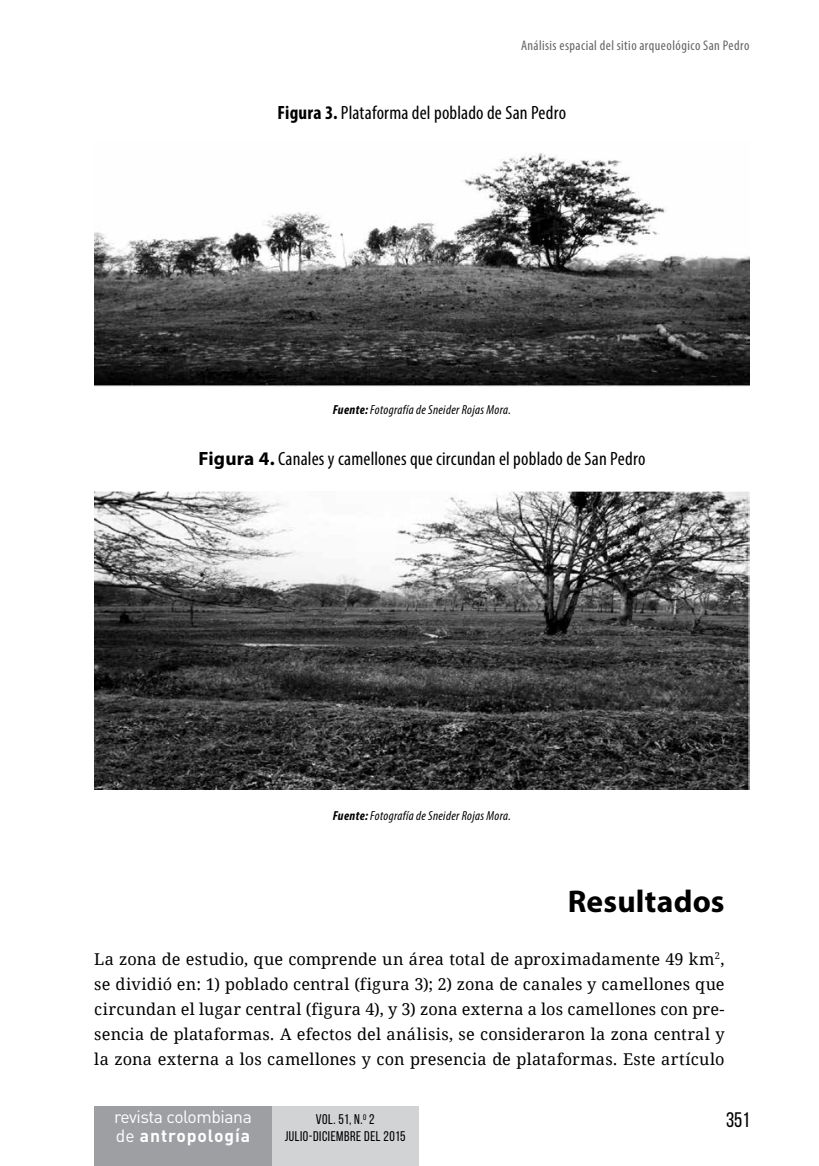
<style>
.page{position:relative;width:819px;height:1166px;background:#fff}
.page>*{position:absolute;margin:0;border:0;box-sizing:border-box;transform-origin:0 0}
.t1{font:700 31.5px "Myriad Pro";letter-spacing:.005em;color:#000}
.t2{font:21px "Bebas Neue";color:#000}
.t3{font:condensed 19.25px "Myriad Pro";letter-spacing:.01em;color:#000}
.t4{font:17.5px/19.2px "DIN Pro";letter-spacing:-.025em;color:#fff}
.t5{font:16.28px/25.2px "Droid Serif";letter-spacing:.01em;color:#000;text-align:justify}
.t6{font:condensed 14px "Myriad Pro";letter-spacing:.03em;color:#636466}
.t7{font:14px "Bebas Neue";letter-spacing:.04em;color:#000}
.t8{font:italic condensed 13.12px "Myriad Pro";letter-spacing:.025em;color:#000}
.s1{font-weight:700}
.s2{font-weight:700;font-stretch:normal}
</style>
<div class="page">
<div style="left:272px;top:1106px;width:146px;height:60px;background:#d1d3d4"></div>
<div style="left:94px;top:1106px;width:178px;height:60px;background:#9d9fa2"></div>
<img style="left:94px;top:153px;width:655px;height:234px">
<img style="left:94px;top:492px;width:655px;height:297px">
<p class="t6" style="left:521px;top:37px;width:230px">Análisis espacial del sitio arqueológico San Pedro</p>
<p class="t3" style="left:277px;top:101px;width:290px"><span class="s1">Figura 3.</span> Plataforma del poblado de San Pedro</p>
<p class="t8" style="left:333px;top:402px;width:180px"><span class="s1">Fuente:</span> Fotografía de Sneider Rojas Mora.</p>
<p class="t3" style="left:198px;top:447px;width:448px"><span class="s2">Figura 4.</span> Canales y camellones que circundan el poblado de San Pedro</p>
<p class="t8" style="left:333px;top:807px;width:180px"><span class="s1">Fuente:</span> Fotografía de Sneider Rojas Mora.</p>
<h1 class="t1" style="left:567px;top:881px;width:158px">Resultados</h1>
<p class="t5" style="left:94px;top:946px;width:632px">La zona de estudio, que comprende un área total de aproximadamente 49 km<sup>2</sup>, se dividió en: 1) poblado central (figura 3); 2) zona de canales y camellones que circundan el lugar central (figura 4), y 3) zona externa a los camellones con pre&shy;sencia de plataformas. A efectos del análisis, se consideraron la zona central y la zona externa a los camellones y con presencia de plataformas. Este artículo</p>
<p class="t4" style="left:114px;top:1106px;width:139px">revista colombiana de <span class="s1">antropología</span></p>
<p class="t7" style="left:316px;top:1112px;width:60px">VOL. 51, N.<sup>0</sup> 2</p>
<p class="t7" style="left:285px;top:1129px;width:122px">JULIO-DICIEMBRE DEL 2015</p>
<p class="t2" style="left:726px;top:1108px;width:25px">351</p>
</div>
